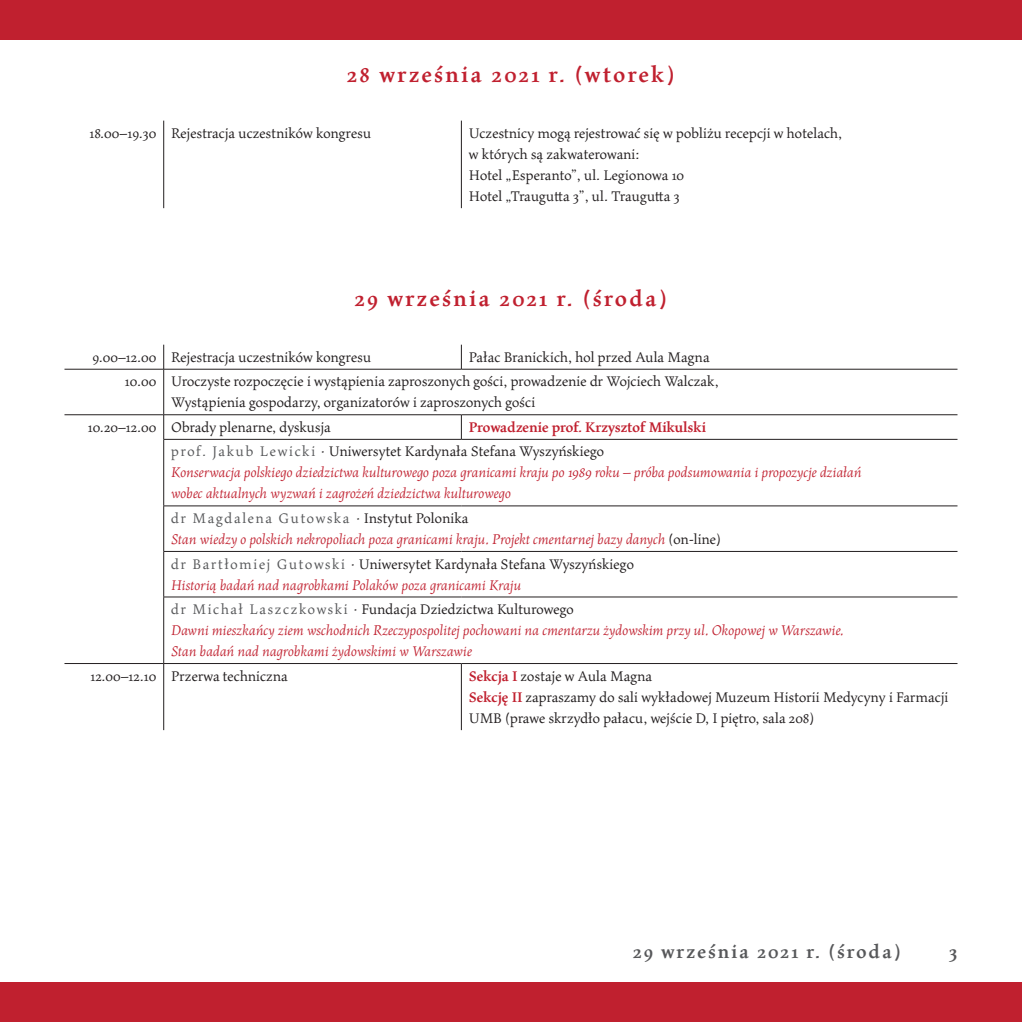
<style>
.page{position:relative;width:1022px;height:1022px;background:#fff}
.page>*{position:absolute;margin:0;border:0;box-sizing:border-box;transform-origin:0 0}
.t1{font:700 24.5px "Maiola";letter-spacing:.1em;color:#c0202f}
.t2{font:700 21px "Maiola";letter-spacing:.1em;color:#57585a}
.t3{font:15.75px/21px "Maiola";color:#231f20}
.t4{font:italic 15.75px/21px "Maiola";color:#c0202f}
.s1{font-weight:700;color:#c0202f}
.s2{color:#57585a}
.s3{font-style:normal;color:#57585a}
.s4{font-style:normal;color:#231f20}
</style>
<div class="page">
<div style="left:0;top:0;width:15px;height:40px;background:#c0202f"></div>
<div style="left:15px;top:0;width:1007px;height:40px;background:#c0202f"></div>
<div style="left:0;top:982px;width:15px;height:40px;background:#c0202f"></div>
<div style="left:15px;top:982px;width:1007px;height:40px;background:#c0202f"></div>
<hr style="left:163px;top:121px;width:1px;height:87px;background:#231f20">
<hr style="left:461px;top:121px;width:1px;height:87px;background:#231f20">
<svg style="left:163px;top:345px;width:1px;height:24px"></svg>
<svg style="left:461px;top:345px;width:1px;height:24px"></svg>
<hr style="left:64px;top:369px;width:100px;height:1px;background:#231f20">
<hr style="left:164px;top:369px;width:297px;height:1px;background:#231f20">
<hr style="left:163px;top:369px;width:1px;height:45px;background:#231f20">
<hr style="left:461px;top:369px;width:496px;height:1px;background:#231f20">
<hr style="left:64px;top:414px;width:100px;height:1px;background:#231f20">
<hr style="left:164px;top:414px;width:297px;height:1px;background:#231f20">
<svg style="left:163px;top:415px;width:1px;height:24px"></svg>
<hr style="left:461px;top:414px;width:496px;height:1px;background:#231f20">
<svg style="left:461px;top:415px;width:1px;height:24px"></svg>
<hr style="left:163px;top:439px;width:298px;height:1px;background:#231f20">
<hr style="left:163px;top:440px;width:1px;height:66px;background:#231f20">
<hr style="left:461px;top:439px;width:496px;height:1px;background:#231f20">
<hr style="left:163px;top:506px;width:298px;height:1px;background:#231f20">
<hr style="left:163px;top:506px;width:1px;height:45px;background:#231f20">
<hr style="left:461px;top:506px;width:496px;height:1px;background:#231f20">
<hr style="left:163px;top:551px;width:298px;height:1px;background:#231f20">
<hr style="left:163px;top:552px;width:1px;height:45px;background:#231f20">
<hr style="left:461px;top:551px;width:496px;height:1px;background:#231f20">
<hr style="left:163px;top:597px;width:298px;height:1px;background:#231f20">
<hr style="left:163px;top:597px;width:1px;height:66px;background:#231f20">
<hr style="left:461px;top:597px;width:496px;height:1px;background:#231f20">
<hr style="left:64px;top:663px;width:100px;height:1px;background:#231f20">
<hr style="left:164px;top:663px;width:297px;height:1px;background:#231f20">
<hr style="left:163px;top:664px;width:1px;height:66px;background:#231f20">
<hr style="left:461px;top:663px;width:496px;height:1px;background:#231f20">
<hr style="left:461px;top:664px;width:1px;height:66px;background:#231f20">
<h1 class="t1" style="left:347px;top:57px;width:329px">28 września 2021 r. (wtorek)</h1>
<p class="t3" style="left:89px;top:122px;width:283px">18.00–19.30 Rejestracja uczestników kongresu</p>
<p class="t3" style="left:469px;top:122px;width:375px">Uczestnicy mogą rejestrować się w pobliżu recepcji w hotelach, w których są zakwaterowani:<br>Hotel „Esperanto”, ul. Legionowa 10<br>Hotel „Traugutta 3”, ul. Traugutta 3</p>
<h1 class="t1" style="left:355px;top:281px;width:314px">29 września 2021 r. (środa)</h1>
<p class="t3" style="left:93px;top:346px;width:280px">9.00–12.00 Rejestracja uczestników kongresu</p>
<p class="t3" style="left:125px;top:344px;width:595px;line-height:24.5px;text-indent:344px">Pałac Branickich, hol przed Aula Magna<br>10.00 Uroczyste rozpoczęcie i wystąpienia zaproszonych gości, prowadzenie dr Wojciech Walczak,</p>
<p class="t3" style="left:88px;top:390px;width:449px;line-height:24.5px;text-indent:83px">Wystąpienia gospodarzy, organizatorów i zaproszonych gości<br>10.20–12.00 Obrady plenarne, dyskusja</p>
<p class="t3" style="left:171px;top:414px;width:537px;line-height:24.5px;text-indent:298px"><span class="s1">Prowadzenie prof. Krzysztof Mikulski </span><span class="s2">prof. Jakub Lewicki</span> · Uniwersytet Kardynała Stefana Wyszyńskiego</p>
<p class="t4" style="left:171px;top:462px;width:692px">Konserwacja polskiego dziedzictwa kulturowego poza granicami kraju po 1989 roku – próba podsumowania i propozycje działań wobec aktualnych wyzwań i zagrożeń dziedzictwa kulturowego</p>
<p class="t4" style="left:171px;top:507px;width:551px"><span class="s3">dr Magdalena Gutowska</span> <span class="s4">· Instytut Polonika<br></span>Stan wiedzy o polskich nekropoliach poza granicami kraju. Projekt cmentarnej bazy danych <span class="s4">(on-line)</span></p>
<p class="t4" style="left:171px;top:553px;width:464px"><span class="s3">dr Bartłomiej Gutowski</span> <span class="s4">· Uniwersytet Kardynała Stefana Wyszyńskiego<br></span>Historią badań nad nagrobkami Polaków poza granicami Kraju</p>
<p class="t4" style="left:171px;top:598px;width:674px"><span class="s3">dr Michał Laszczkowski</span> <span class="s4">· Fundacja Dziedzictwa Kulturowego<br></span>Dawni mieszkańcy ziem wschodnich Rzeczypospolitej pochowani na cmentarzu żydowskim przy ul. Okopowej w Warszawie.<br>Stan badań nad nagrobkami żydowskimi w Warszawie</p>
<p class="t3" style="left:90px;top:665px;width:199px">12.00–12.10 Przerwa techniczna</p>
<p class="t3" style="left:469px;top:665px;width:481px"><span class="s1">Sekcja I</span> zostaje w Aula Magna<br><span class="s1">Sekcję II</span> zapraszamy do sali wykładowej Muzeum Historii Medycyny i Farmacji<br>UMB (prawe skrzydło pałacu, wejście D, I piętro, sala 208)</p>
<h2 class="t2" style="left:633px;top:936px;width:269px">29 września 2021 r. (środa)</h2>
<h2 class="t2" style="left:949px;top:936px;width:10px">3</h2>
</div>
